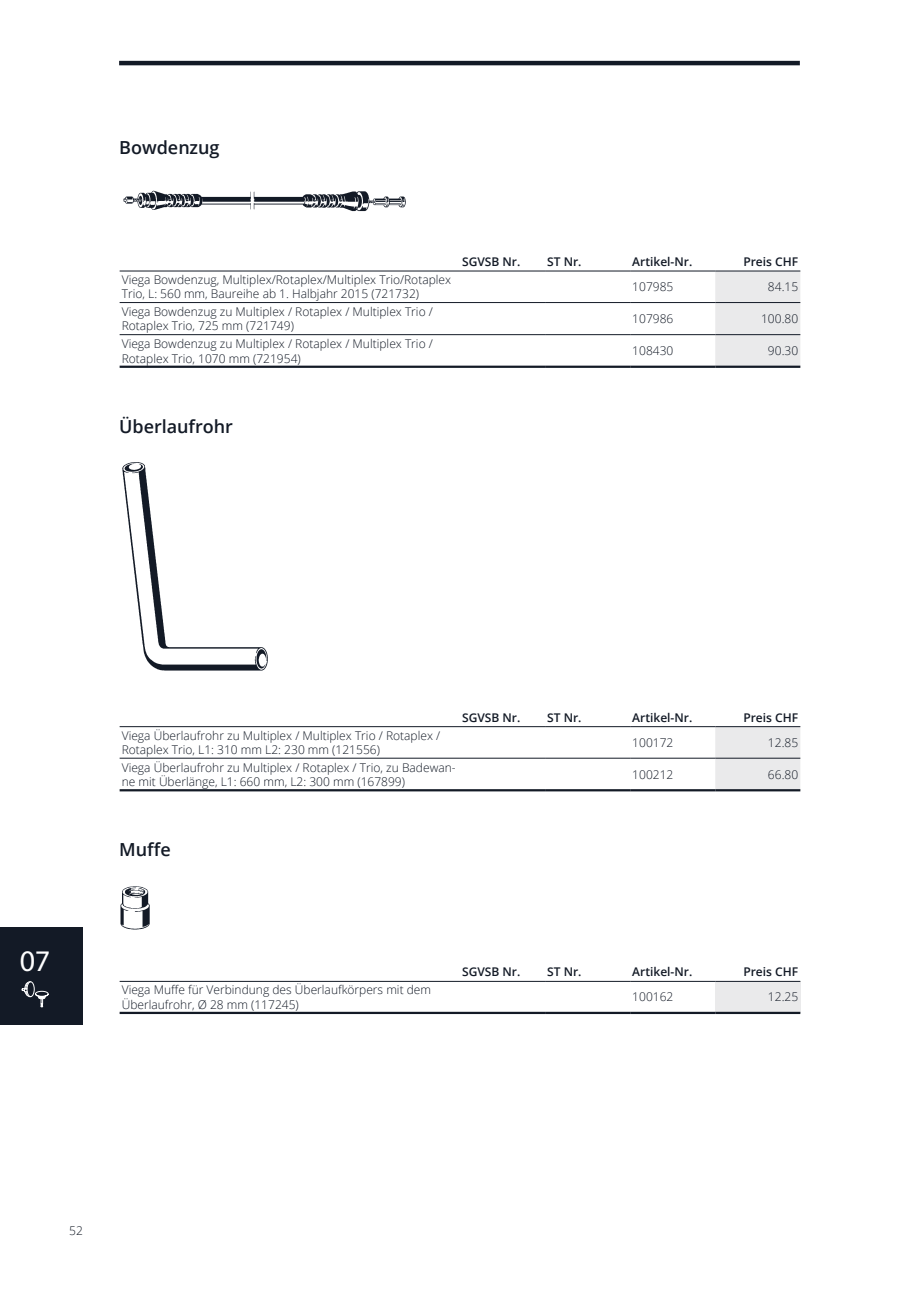
<style>
.page{position:relative;width:919px;height:1289px;background:#fff}
.page>*{position:absolute;margin:0;border:0;box-sizing:border-box;transform-origin:0 0}
.t1{font:30px "Myriad Pro";color:#fff}
.t2{font:600 18px "Open Sans";color:#131a26}
.t3{font:300 12px/14.4px "Open Sans";color:#131a26}
.t4{font:600 12px "Open Sans";color:#131a26}
</style>
<div class="page">
<hr style="left:119px;top:61px;width:680px;height:4px;background:#131a26">
<div style="left:0;top:927px;width:83px;height:98px;background:#131a26"></div>
<svg style="left:22px;top:981px;width:26px;height:26px"></svg>
<img style="left:123px;top:190px;width:283px;height:22px">
<div style="left:715px;top:272px;width:85px;height:93px;background:#eaeaeb"></div>
<hr style="left:120px;top:271px;width:340px;height:1px;background:#131a26">
<hr style="left:460px;top:271px;width:85px;height:1px;background:#131a26">
<hr style="left:545px;top:271px;width:85px;height:1px;background:#131a26">
<hr style="left:630px;top:271px;width:85px;height:1px;background:#131a26">
<hr style="left:715px;top:271px;width:85px;height:1px;background:#131a26">
<hr style="left:120px;top:302px;width:340px;height:1px;background:#131a26">
<hr style="left:460px;top:302px;width:85px;height:1px;background:#131a26">
<hr style="left:545px;top:302px;width:85px;height:1px;background:#131a26">
<hr style="left:630px;top:302px;width:85px;height:1px;background:#131a26">
<hr style="left:715px;top:302px;width:85px;height:1px;background:#131a26">
<hr style="left:120px;top:334px;width:340px;height:1px;background:#131a26">
<hr style="left:460px;top:334px;width:85px;height:1px;background:#131a26">
<hr style="left:545px;top:334px;width:85px;height:1px;background:#131a26">
<hr style="left:630px;top:334px;width:85px;height:1px;background:#131a26">
<hr style="left:715px;top:334px;width:85px;height:1px;background:#131a26">
<hr style="left:120px;top:365px;width:340px;height:3px;background:#131a26">
<hr style="left:460px;top:365px;width:85px;height:3px;background:#131a26">
<hr style="left:545px;top:365px;width:85px;height:3px;background:#131a26">
<hr style="left:630px;top:365px;width:85px;height:3px;background:#131a26">
<hr style="left:715px;top:365px;width:85px;height:3px;background:#131a26">
<img style="left:122px;top:462px;width:146px;height:209px">
<div style="left:715px;top:727px;width:85px;height:62px;background:#eaeaeb"></div>
<hr style="left:120px;top:726px;width:340px;height:1px;background:#131a26">
<hr style="left:460px;top:726px;width:85px;height:1px;background:#131a26">
<hr style="left:545px;top:726px;width:85px;height:1px;background:#131a26">
<hr style="left:630px;top:726px;width:85px;height:1px;background:#131a26">
<hr style="left:715px;top:726px;width:85px;height:1px;background:#131a26">
<hr style="left:120px;top:758px;width:340px;height:1px;background:#131a26">
<hr style="left:460px;top:758px;width:85px;height:1px;background:#131a26">
<hr style="left:545px;top:758px;width:85px;height:1px;background:#131a26">
<hr style="left:630px;top:758px;width:85px;height:1px;background:#131a26">
<hr style="left:715px;top:758px;width:85px;height:1px;background:#131a26">
<hr style="left:120px;top:789px;width:340px;height:2px;background:#131a26">
<hr style="left:460px;top:789px;width:85px;height:2px;background:#131a26">
<hr style="left:545px;top:789px;width:85px;height:2px;background:#131a26">
<hr style="left:630px;top:789px;width:85px;height:2px;background:#131a26">
<hr style="left:715px;top:789px;width:85px;height:2px;background:#131a26">
<img style="left:120px;top:886px;width:30px;height:44px">
<div style="left:715px;top:981px;width:85px;height:31px;background:#eaeaeb"></div>
<hr style="left:120px;top:981px;width:340px;height:1px;background:#131a26">
<hr style="left:460px;top:981px;width:85px;height:1px;background:#131a26">
<hr style="left:545px;top:981px;width:85px;height:1px;background:#131a26">
<hr style="left:630px;top:981px;width:85px;height:1px;background:#131a26">
<hr style="left:715px;top:981px;width:85px;height:1px;background:#131a26">
<hr style="left:120px;top:1011px;width:340px;height:3px;background:#131a26">
<hr style="left:460px;top:1011px;width:85px;height:3px;background:#131a26">
<hr style="left:545px;top:1011px;width:85px;height:3px;background:#131a26">
<hr style="left:630px;top:1011px;width:85px;height:3px;background:#131a26">
<hr style="left:715px;top:1011px;width:85px;height:3px;background:#131a26">
<h2 class="t2" style="left:119px;top:135px;width:102px">Bowdenzug</h2>
<p class="t4" style="left:462px;top:253px;width:60px">SGVSB Nr.</p>
<p class="t4" style="left:547px;top:253px;width:36px">ST Nr.</p>
<p class="t4" style="left:632px;top:253px;width:62px">Artikel-Nr.</p>
<p class="t4" style="left:743px;top:253px;width:56px">Preis CHF</p>
<p class="t3" style="left:122px;top:272px;width:331px">Viega Bowdenzug, Multiplex/Rotaplex/Multiplex Trio/Rotaplex<br>Trio, L: 560 mm, Baureihe ab 1. Halbjahr 2015 (721732)</p>
<p class="t3" style="left:632px;top:279px;width:43px">107985</p>
<p class="t3" style="left:767px;top:279px;width:32px">84.15</p>
<p class="t3" style="left:122px;top:304px;width:313px">Viega Bowdenzug zu Multiplex / Rotaplex / Multiplex Trio /<br>Rotaplex Trio, 725 mm (721749)</p>
<p class="t3" style="left:632px;top:311px;width:43px">107986</p>
<p class="t3" style="left:761px;top:311px;width:39px">100.80</p>
<p class="t3" style="left:122px;top:336px;width:313px">Viega Bowdenzug zu Multiplex / Rotaplex / Multiplex Trio /<br>Rotaplex Trio, 1070 mm (721954)</p>
<p class="t3" style="left:632px;top:343px;width:43px">108430</p>
<p class="t3" style="left:767px;top:343px;width:32px">90.30</p>
<h2 class="t2" style="left:119px;top:414px;width:115px">Überlaufrohr</h2>
<h1 class="t1" style="left:20px;top:942px;width:32px">07</h1>
<p class="t4" style="left:462px;top:709px;width:60px">SGVSB Nr.</p>
<p class="t4" style="left:547px;top:709px;width:36px">ST Nr.</p>
<p class="t4" style="left:632px;top:709px;width:62px">Artikel-Nr.</p>
<p class="t4" style="left:743px;top:709px;width:56px">Preis CHF</p>
<p class="t3" style="left:122px;top:727px;width:320px">Viega Überlaufrohr zu Multiplex / Multiplex Trio / Rotaplex /<br>Rotaplex Trio, L1: 310 mm L2: 230 mm (121556)</p>
<p class="t3" style="left:632px;top:734px;width:43px">100172</p>
<p class="t3" style="left:767px;top:734px;width:32px">12.85</p>
<p class="t3" style="left:122px;top:759px;width:335px">Viega Überlaufrohr zu Multiplex / Rotaplex / Trio, zu Badewan&shy;ne mit Überlänge, L1: 660 mm, L2: 300 mm (167899)</p>
<p class="t3" style="left:632px;top:767px;width:43px">100212</p>
<p class="t3" style="left:767px;top:767px;width:32px">66.80</p>
<h2 class="t2" style="left:119px;top:837px;width:53px">Muffe</h2>
<p class="t4" style="left:462px;top:963px;width:60px">SGVSB Nr.</p>
<p class="t4" style="left:547px;top:963px;width:36px">ST Nr.</p>
<p class="t4" style="left:632px;top:963px;width:62px">Artikel-Nr.</p>
<p class="t4" style="left:743px;top:963px;width:56px">Preis CHF</p>
<p class="t3" style="left:122px;top:982px;width:311px">Viega Muffe für Verbindung des Überlaufkörpers mit dem<br>Überlaufrohr, Ø 28 mm (117245)</p>
<p class="t3" style="left:632px;top:989px;width:43px">100162</p>
<p class="t3" style="left:767px;top:989px;width:32px">12.25</p>
<p class="t3" style="left:69px;top:1223px;width:15px">52</p>
</div>
